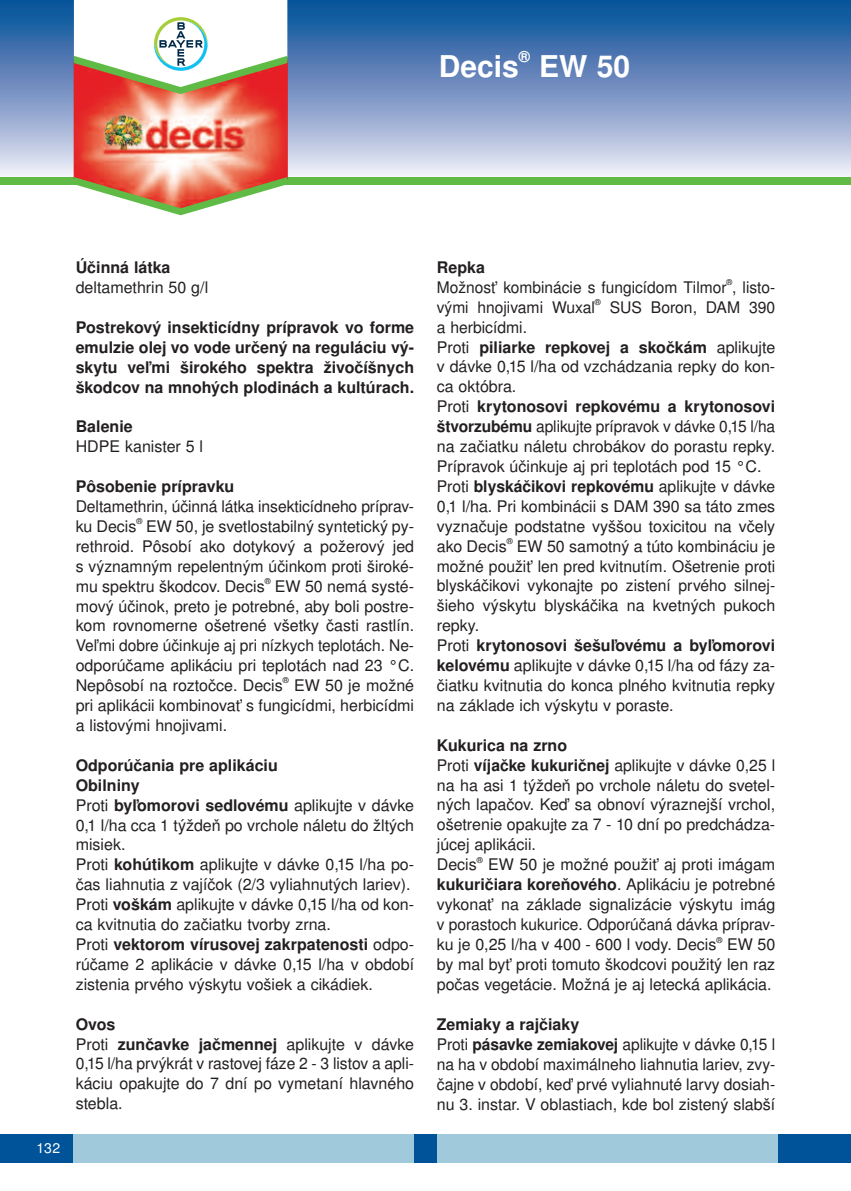
<style>
.page{position:relative;width:851px;height:1191px;background:#fff}
.page>*{position:absolute;margin:0;border:0;box-sizing:border-box;transform-origin:0 0}
.t1{font:700 30px "Nimbus Sans LCE";color:#fff}
.t2{font:16px/20px "Nimbus Sans LCE";color:#231f20}
.t3{font:700 16px/19.8px "Nimbus Sans LCE";color:#231f20;text-align:justify}
.t4{font:700 15px "Nimbus Sans LCE";color:#fff}
.t5{font:14px "Nimbus Sans LCE";color:#fff}
.t6{font:8px "Nimbus Sans LCE";color:#231f20}
.s1{font-weight:700}
</style>
<div class="page">
<div style="left:0;top:1134px;width:850px;height:28px;background:#015399"></div>
<div style="left:74px;top:1134px;width:340px;height:28px;background:#a1c9dc"></div>
<div style="left:437px;top:1134px;width:340px;height:28px;background:#a1c9dc"></div>
<div style="left:0;top:0;width:850px;height:179px;background:linear-gradient(to bottom,#004794,#efe8f5)"></div>
<div style="left:0;top:177px;width:850px;height:7px;background:#60bb46"></div>
<svg style="left:74px;top:0;width:213px;height:215px"></svg>
<h1 class="t1" style="left:439px;top:49px;width:82px">Decis</h1>
<p class="t4" style="left:519px;top:48px;width:13px">®</p>
<h1 class="t1" style="left:539px;top:49px;width:92px">EW 50</h1>
<p class="t5" style="left:36px;top:1140px;width:26px">132</p>
<p class="t3" style="left:76px;top:257px;width:96px">Účinná látka</p>
<p class="t2" style="left:76px;top:277px;width:134px">deltamethrin 50 g/l</p>
<p class="t3" style="left:76px;top:317px;width:340px">Postrekový insekticídny prípravok vo forme emulzie olej vo vode určený na reguláciu vý&shy;skytu veľmi širokého spektra živočíšnych škodcov na mnohých plodinách a kultúrach.</p>
<p class="t3" style="left:76px;top:417px;width:58px">Balenie</p>
<p class="t2" style="left:76px;top:437px;width:129px">HDPE kanister 5 l</p>
<p class="t3" style="left:76px;top:476px;width:160px">Pôsobenie prípravku</p>
<p class="t2" style="left:76px;top:496px;width:340px">Deltamethrin, účinná látka insekticídneho príprav&shy;ku Decis</p>
<p class="t6" style="left:136px;top:517px;width:7px">®</p>
<p class="t2" style="left:76px;top:516px;width:340px;text-align:justify;text-indent:70px">EW 50, je svetlostabilný syntetický py&shy;rethroid. Pôsobí ako dotykový a požerový jed s významným repelentným účinkom proti široké&shy;mu spektru škodcov. Decis</p>
<p class="t6" style="left:265px;top:576px;width:7px">®</p>
<p class="t2" style="left:76px;top:576px;width:340px;text-align:justify;text-indent:199px">EW 50 nemá systé&shy;mový účinok, preto je potrebné, aby boli postre&shy;kom rovnomerne ošetrené všetky časti rastlín.<br>Veľmi dobre účinkuje aj pri nízkych teplotách. Ne&shy;odporúčame aplikáciu pri teplotách nad 23 °C.<br>Nepôsobí na roztočce. Decis</p>
<p class="t6" style="left:283px;top:676px;width:7px">®</p>
<p class="t2" style="left:76px;top:675px;width:340px;text-align:justify;text-indent:218px">EW 50 je možné pri aplikácii kombinovať s fungicídmi, herbicídmi a listovými hnojivami.</p>
<p class="t2" style="left:76px;top:755px;width:340px"><span class="s1">Odporúčania pre aplikáciu<br>Obilniny<br></span>Proti <span class="s1">byľomorovi sedlovému</span> aplikujte v dávke 0,1 l/ha cca 1 týždeň po vrchole náletu do žltých misiek.<br>Proti <span class="s1">kohútikom</span> aplikujte v dávke 0,15 l/ha po&shy;čas liahnutia z vajíčok (2/3 vyliahnutých lariev).<br>Proti <span class="s1">voškám</span> aplikujte v dávke 0,15 l/ha od kon&shy;ca kvitnutia do začiatku tvorby zrna.<br>Proti <span class="s1">vektorom vírusovej zakrpatenosti</span> odpo&shy;rúčame 2 aplikácie v dávke 0,15 l/ha v období zistenia prvého výskytu vošiek a cikádiek.</p>
<p class="t2" style="left:76px;top:1014px;width:340px"><span class="s1">Ovos<br></span>Proti <span class="s1">zunčavke jačmennej</span> aplikujte v dávke<br>0,15 l/ha prvýkrát v rastovej fáze 2 - 3 listov a apli&shy;káciu opakujte do 7 dní po vymetaní hlavného stebla.</p>
<p class="t3" style="left:437px;top:257px;width:50px">Repka</p>
<p class="t2" style="left:437px;top:277px;width:340px">Možnosť kombinácie s fungicídom Tilmor , listo-</p>
<p class="t6" style="left:726px;top:278px;width:7px">®</p>
<p class="t2" style="left:437px;top:297px;width:160px">vými hnojivami Wuxal</p>
<p class="t6" style="left:595px;top:297px;width:7px">®</p>
<p class="t2" style="left:609px;top:297px;width:167px">SUS Boron, DAM 390</p>
<p class="t2" style="left:437px;top:317px;width:340px">a herbicídmi.<br>Proti <span class="s1">piliarke repkovej a skočkám</span> aplikujte v dávke 0,15 l/ha od vzchádzania repky do kon&shy;ca októbra.<br>Proti <span class="s1">krytonosovi repkovému a krytonosovi štvorzubému</span> aplikujte prípravok v dávke 0,15 l/ha na začiatku náletu chrobákov do porastu repky.<br>Prípravok účinkuje aj pri teplotách pod 15 °C.<br>Proti <span class="s1">blyskáčikovi repkovému</span> aplikujte v dávke 0,1 l/ha. Pri kombinácii s DAM 390 sa táto zmes vyznačuje podstatne vyššou toxicitou na včely ako Decis</p>
<p class="t6" style="left:506px;top:536px;width:7px">®</p>
<p class="t2" style="left:437px;top:536px;width:340px;text-indent:80px">EW 50 samotný a túto kombináciu je možné použiť len pred kvitnutím. Ošetrenie proti blyskáčikovi vykonajte po zistení prvého silnej&shy;šieho výskytu blyskáčika na kvetných pukoch repky.<br>Proti <span class="s1">krytonosovi šešuľovému a byľomorovi kelovému</span> aplikujte v dávke 0,15 l/ha od fázy za&shy;čiatku kvitnutia do konca plného kvitnutia repky na základe ich výskytu v poraste.</p>
<p class="t2" style="left:437px;top:735px;width:340px"><span class="s1">Kukurica na zrno<br></span>Proti <span class="s1">víjačke kukuričnej</span> aplikujte v dávke 0,25 l na ha asi 1 týždeň po vrchole náletu do svetel&shy;ných lapačov. Keď sa obnoví výraznejší vrchol, ošetrenie opakujte za 7 - 10 dní po predchádza&shy;júcej aplikácii.<br>Decis</p>
<p class="t6" style="left:477px;top:855px;width:7px">®</p>
<p class="t2" style="left:437px;top:854px;width:340px;text-align:justify;text-indent:51px">EW 50 je možné použiť aj proti imágam <span class="s1">kukuričiara koreňového</span>. Aplikáciu je potrebné vykonať na základe signalizácie výskytu imág v porastoch kukurice. Odporúčaná dávka príprav&shy;ku je 0,25 l/ha v 400 - 600 l vody. Decis</p>
<p class="t6" style="left:716px;top:935px;width:7px">®</p>
<p class="t2" style="left:437px;top:934px;width:340px;text-align:justify;text-indent:290px">EW 50 by mal byť proti tomuto škodcovi použitý len raz počas vegetácie. Možná je aj letecká aplikácia.</p>
<p class="t2" style="left:437px;top:1014px;width:340px"><span class="s1">Zemiaky a rajčiaky<br></span>Proti <span class="s1">pásavke zemiakovej</span> aplikujte v dávke 0,15 l na ha v období maximálneho liahnutia lariev, zvy&shy;čajne v období, keď prvé vyliahnuté larvy dosiah&shy;nu 3. instar. V oblastiach, kde bol zistený slabší</p>
</div>
